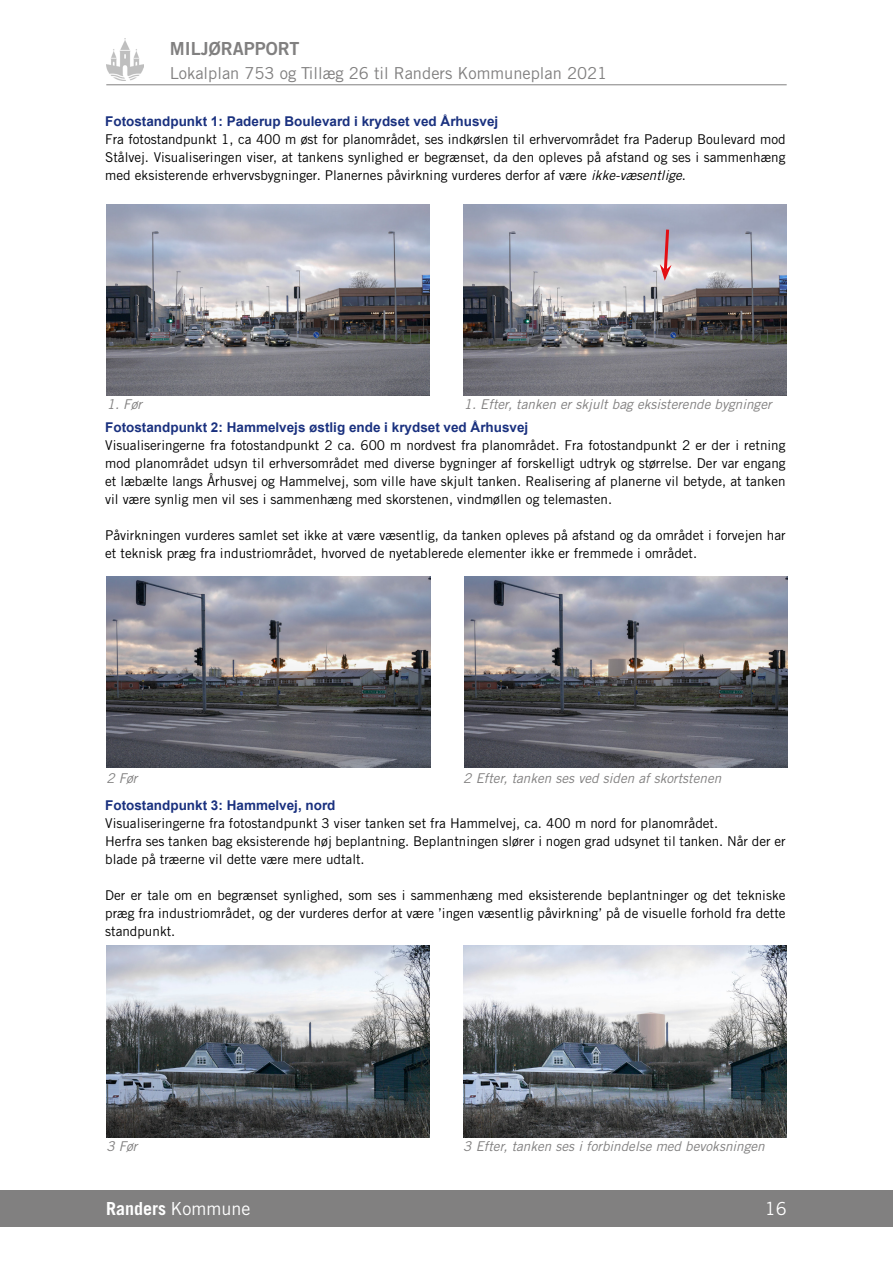
<style>
.page{position:relative;width:893px;height:1263px;background:#fff}
.page>*{position:absolute;margin:0;border:0;box-sizing:border-box;transform-origin:0 0}
.t1{font:700 18px "Trade Gothic LT Std";color:#fff}
.t2{font:18px "Trade Gothic LT Std Bd 2";color:#818080}
.t3{font:18px "Trade Gothic LT Std";color:#fff}
.t4{font:16.5px "Trade Gothic LT Std";color:#818080}
.t5{font:13.5px/18px "Trade Gothic LT Std";color:#000;text-align:justify}
.t6{font:italic 13.5px "Trade Gothic LT Std";color:#818080}
.t7{font:700 13.5px "Arial";color:#1a317f}
.s1{font-style:italic}
.s2{font-weight:400}
</style>
<div class="page">
<div style="left:0;top:1191px;width:893px;height:36px;background:#818080"></div>
<img style="left:106px;top:38px;width:38px;height:43px">
<hr style="left:106px;top:85px;width:681px;height:1px;background:#818080">
<img style="left:464px;top:576px;width:323px;height:191px">
<img style="left:107px;top:576px;width:323px;height:191px">
<img style="left:106px;top:946px;width:323px;height:191px">
<img style="left:463px;top:946px;width:324px;height:191px">
<img style="left:106px;top:204px;width:323px;height:192px">
<img style="left:463px;top:204px;width:323px;height:191px">
<svg style="left:660px;top:226px;width:11px;height:55px"></svg>
<h1 class="t2" style="left:170px;top:37px;width:131px">MILJØRAPPORT</h1>
<p class="t4" style="left:170px;top:63px;width:439px">Lokalplan 753 og Tillæg 26 til Randers Kommuneplan 2021</p>
<p class="t7" style="left:105px;top:112px;width:395px">Fotostandpunkt 1: Paderup Boulevard i krydset ved Århusvej</p>
<p class="t5" style="left:105px;top:130px;width:682px">Fra fotostandpunkt 1, ca 400 m øst for planområdet, ses indkørslen til erhvervområdet fra Paderup Boulevard mod Stålvej. Visualiseringen viser, at tankens synlighed er begrænset, da den opleves på afstand og ses i sammenhæng med eksisterende erhvervsbygninger. Planernes påvirkning vurderes derfor af være <span class="s1">ikke-væsentlige</span>.</p>
<p class="t6" style="left:107px;top:396px;width:37px">1. Før</p>
<p class="t6" style="left:464px;top:396px;width:309px">1. Efter, tanken er skjult bag eksisterende bygninger</p>
<p class="t7" style="left:105px;top:418px;width:425px">Fotostandpunkt 2: Hammelvejs østlig ende i krydset ved Århusvej</p>
<p class="t5" style="left:105px;top:436px;width:682px">Visualiseringerne fra fotostandpunkt 2 ca. 600 m nordvest fra planområdet. Fra fotostandpunkt 2 er der i retning mod planområdet udsyn til erhversområdet med diverse bygninger af forskelligt udtryk og størrelse. Der var engang et læbælte langs Århusvej og Hammelvej, som ville have skjult tanken. Realisering af planerne vil betyde, at tanken vil være synlig men vil ses i sammenhæng med skorstenen, vindmøllen og telemasten.</p>
<p class="t5" style="left:105px;top:526px;width:682px">Påvirkningen vurderes samlet set ikke at være væsentlig, da tanken opleves på afstand og da området i forvejen har et teknisk præg fra industriområdet, hvorved de nyetablerede elementer ikke er fremmede i området.</p>
<p class="t6" style="left:106px;top:770px;width:33px">2 Før</p>
<p class="t6" style="left:463px;top:770px;width:259px">2 Efter, tanken ses ved siden af skortstenen</p>
<p class="t7" style="left:105px;top:796px;width:232px">Fotostandpunkt 3: Hammelvej, nord</p>
<p class="t5" style="left:105px;top:814px;width:682px;text-align:left">Visualiseringerne fra fotostandpunkt 3 viser tanken set fra Hammelvej, ca. 400 m nord for planområdet.<br>Herfra ses tanken bag eksisterende høj beplantning. Beplantningen slører i nogen grad udsynet til tanken. Når der er blade på træerne vil dette være mere udtalt.</p>
<p class="t5" style="left:105px;top:886px;width:682px">Der er tale om en begrænset synlighed, som ses i sammenhæng med eksisterende beplantninger og det tekniske præg fra industriområdet, og der vurderes derfor at være ’ingen væsentlig påvirkning’ på de visuelle forhold fra dette standpunkt.</p>
<p class="t6" style="left:106px;top:1138px;width:33px">3 Før</p>
<p class="t6" style="left:463px;top:1138px;width:303px">3 Efter, tanken ses i forbindelse med bevoksningen</p>
<h1 class="t1" style="left:106px;top:1198px;width:146px">Randers <span class="s2">Kommune</span></h1>
<h1 class="t3" style="left:765px;top:1198px;width:23px">16</h1>
</div>
